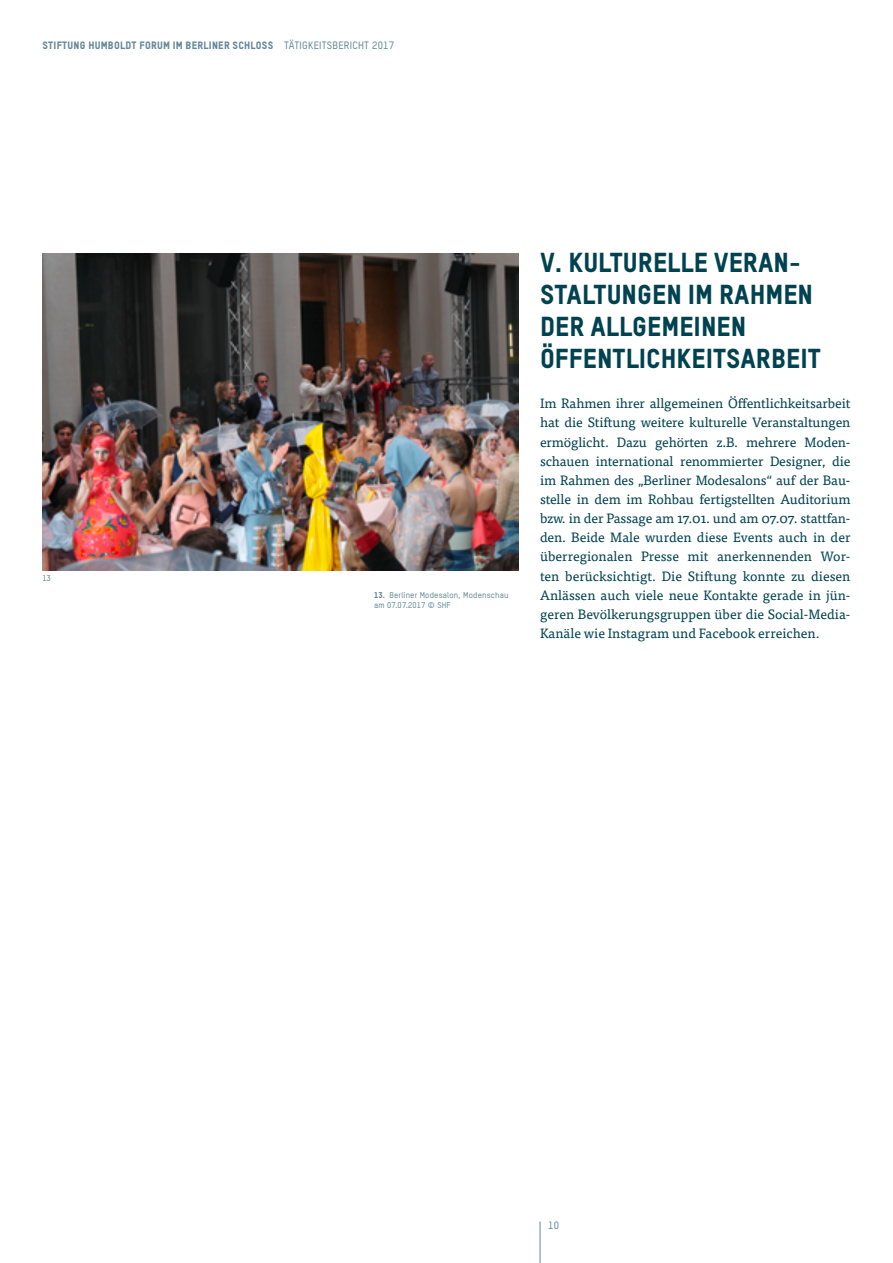
<style>
.page{position:relative;width:893px;height:1263px;background:#fff}
.page>*{position:absolute;margin:0;border:0;box-sizing:border-box;transform-origin:0 0}
.t1{font:27px/32px "TSTARPRO Headline";color:#00424f}
.t2{font:13.5px/19.2px "Tisa Pro";color:#00424f;text-align:justify}
.t3{font:10.5px "TSTARPRO Headline";letter-spacing:.02em;color:#628695}
.t4{font:500 10.5px "TSTARPRO";color:#628695}
.t5{font:500 8.25px/9.6px "TSTARPRO";letter-spacing:.02em;color:#628695}
.s1{font-family:"TSTARPRO";font-weight:500}
.s2{font-weight:800}
</style>
<div class="page">
<hr style="left:540px;top:1221px;width:1px;height:42px;background:#628695">
<img style="left:43px;top:253px;width:476px;height:317px">
<p class="t3" style="left:43px;top:39px;width:353px">STIFTUNG HUMBOLDT FORUM IM BERLINER SCHLOSS <span class="s1">TÄTIGKEITSBERICHT 2017</span></p>
<p class="t5" style="left:43px;top:573px;width:10px">13</p>
<p class="t5" style="left:374px;top:590px;width:136px"><span class="s2">13.</span> Berliner Modesalon, Modenschau am 07.07.2017 © SHF</p>
<h1 class="t1" style="left:540px;top:246px;width:282px">V. KULTURELLE VERAN-<br>STALTUNGEN IM RAHMEN<br>DER ALLGEMEINEN<br>ÖFFENTLICHKEITSARBEIT</h1>
<p class="t2" style="left:540px;top:393px;width:312px">Im Rahmen ihrer allgemeinen Öffentlichkeitsarbeit hat die Stiftung weitere kulturelle Veranstaltungen ermöglicht. Dazu gehörten z.B. mehrere Moden&shy;schauen international renommierter Designer, die im Rahmen des „Berliner Modesalons“ auf der Bau&shy;stelle in dem im Rohbau fertigstellten Auditorium bzw. in der Passage am 17.01. und am 07.07. stattfan&shy;den. Beide Male wurden diese Events auch in der überregionalen Presse mit anerkennenden Wor&shy;ten berücksichtigt. Die Stiftung konnte zu diesen Anlässen auch viele neue Kontakte gerade in jün&shy;geren Bevölkerungsgruppen über die Social-Media-Kanäle wie Instagram und Facebook erreichen.</p>
<p class="t4" style="left:548px;top:1218px;width:12px">10</p>
</div>
